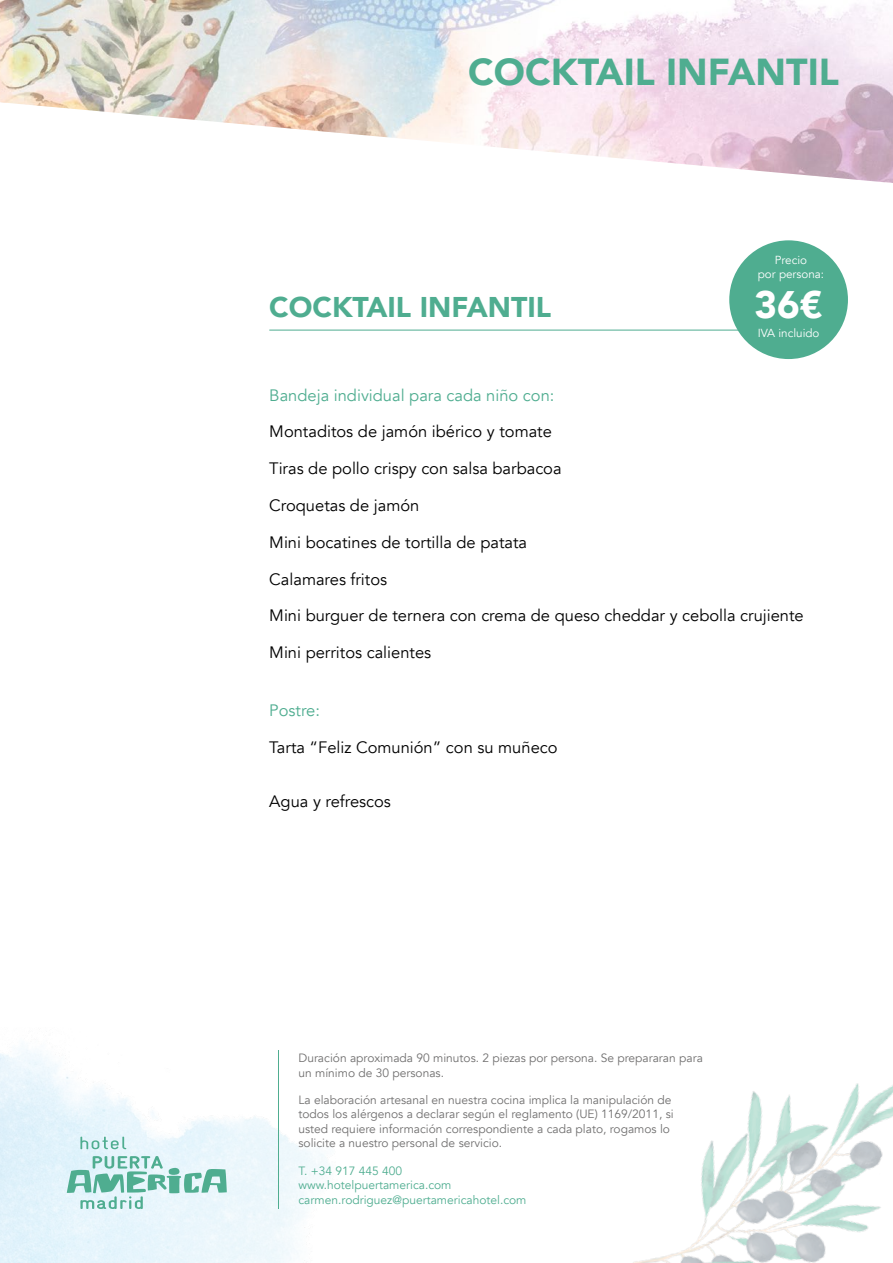
<style>
.page{position:relative;width:893px;height:1263px;background:#fff}
.page>*{position:absolute;margin:0;border:0;box-sizing:border-box;transform-origin:0 0}
.t1{font:900 38.25px "Avenir";color:#fff}
.t2{font:900 37.5px "Avenir";color:#4fad90}
.t3{font:900 28.5px "Avenir";color:#4fad90}
.t4{font:16.5px "Avenir";color:#000}
.t5{font:16.5px "Avenir";color:#4fad90}
.t6{font:12px/14.4px "Avenir";color:#706f6f}
.t7{font:12px/14.4px "Avenir";color:#4fad90}
.t8{font:11.7px/14px "Avenir";color:#fff;text-align:center}
</style>
<div class="page">
<svg style="left:80px;top:1136px;width:46px;height:13px"></svg>
<svg style="left:67px;top:1156px;width:160px;height:53px;background:#b5ddd8"></svg>
<img style="left:0;top:0;width:893px;height:183px">
<img style="left:633px;top:1083px;width:260px;height:180px">
<hr style="left:269px;top:330px;width:570px;height:1px;background:#4fad90">
<div style="left:729px;top:240px;width:119px;height:119px;background:#4fad90;border-radius:50%"></div>
<hr style="left:278px;top:1050px;width:1px;height:159px;background:#4fad90">
<h2 class="t2" style="left:468px;top:40px;width:372px">COCKTAIL INFANTIL</h2>
<h3 class="t3" style="left:269px;top:283px;width:283px">COCKTAIL INFANTIL</h3>
<p class="t8" style="left:758px;top:253px;width:68px">Precio<br>por persona:</p>
<h1 class="t1" style="left:755px;top:272px;width:70px">36€</h1>
<p class="t8" style="left:758px;top:327px;width:63px">IVA incluido</p>
<h3 class="t5" style="left:269px;top:385px;width:287px">Bandeja individual para cada niño con:</h3>
<h3 class="t4" style="left:269px;top:422px;width:284px">Montaditos de jamón ibérico y tomate</h3>
<h3 class="t4" style="left:269px;top:459px;width:294px">Tiras de pollo crispy con salsa barbacoa</h3>
<h3 class="t4" style="left:269px;top:495px;width:152px">Croquetas de jamón</h3>
<h3 class="t4" style="left:269px;top:532px;width:259px">Mini bocatines de tortilla de patata</h3>
<h3 class="t4" style="left:269px;top:569px;width:119px">Calamares fritos</h3>
<h3 class="t4" style="left:269px;top:606px;width:536px">Mini burguer de ternera con crema de queso cheddar y cebolla crujiente</h3>
<h3 class="t4" style="left:269px;top:643px;width:163px">Mini perritos calientes</h3>
<h3 class="t5" style="left:269px;top:701px;width:52px">Postre:</h3>
<h3 class="t4" style="left:269px;top:738px;width:290px">Tarta “Feliz Comunión” con su muñeco</h3>
<h3 class="t4" style="left:269px;top:791px;width:123px">Agua y refrescos</h3>
<p class="t6" style="left:298px;top:1051px;width:406px">Duración aproximada 90 minutos. 2 piezas por persona. Se prepararan para un mínimo de 30 personas.</p>
<p class="t6" style="left:298px;top:1093px;width:377px">La elaboración artesanal en nuestra cocina implica la manipulación de todos los alérgenos a declarar según el reglamento (UE) 1169/2011, si usted requiere información correspondiente a cada plato, rogamos lo solicite a nuestro personal de servicio.</p>
<p class="t7" style="left:298px;top:1164px;width:230px">T. +34 917 445 400 www.hotelpuertamerica.com carmen.rodriguez@puertamericahotel.com</p>
</div>
